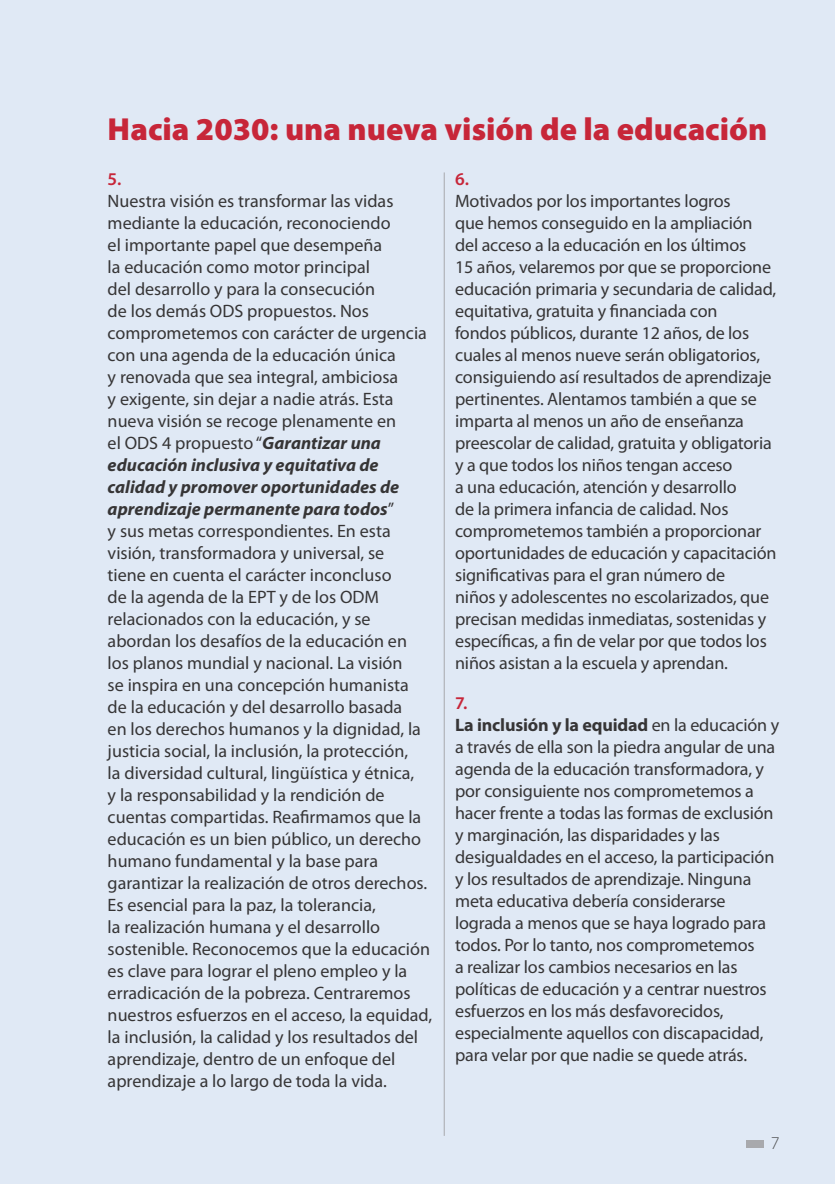
<style>
.page{position:relative;width:835px;height:1184px;background:#e0e9f5}
.page>*{position:absolute;margin:0;border:0;box-sizing:border-box;transform-origin:0 0}
.t1{font:900 32.02px "Myriad Pro";color:#c72639}
.t2{font:18.03px/22.1px "Myriad Pro";letter-spacing:-.01em;color:#363536}
.t3{font:600 18.03px "Myriad Pro";color:#c72639}
.t4{font:300 18.03px "Myriad Pro";color:#4b4c4d}
.s1{font-weight:700;font-style:italic}
.s2{font-weight:600;color:#c72639}
.s3{font-weight:700}
</style>
<div class="page">
<div style="left:746px;top:1140px;width:17px;height:7px;background:#a8a9ad"></div>
<hr style="left:444px;top:172px;width:1px;height:963px;background:#a8a9ad">
<h1 class="t1" style="left:108px;top:108px;width:661px">Hacia 2030: una nueva visión de la educación</h1>
<p class="t3" style="left:108px;top:168px;width:15px">5.</p>
<p class="t2" style="left:108px;top:190px;width:326px">Nuestra visión es transformar las vidas mediante la educación, reconociendo<br>el importante papel que desempeña<br>la educación como motor principal<br>del desarrollo y para la consecución<br>de los demás ODS propuestos. Nos comprometemos con carácter de urgencia con una agenda de la educación única<br>y renovada que sea integral, ambiciosa<br>y exigente, sin dejar a nadie atrás. Esta nueva visión se recoge plenamente en<br>el ODS 4 propuesto “<span class="s1">Garantizar una educación inclusiva y equitativa de calidad y promover oportunidades de aprendizaje permanente para todos</span>”<br>y sus metas correspondientes. En esta visión, transformadora y universal, se<br>tiene en cuenta el carácter inconcluso<br>de la agenda de la EPT y de los ODM relacionados con la educación, y se abordan los desafíos de la educación en los planos mundial y nacional. La visión<br>se inspira en una concepción humanista de la educación y del desarrollo basada<br>en los derechos humanos y la dignidad, la justicia social, la inclusión, la protección,<br>la diversidad cultural, lingüística y étnica,<br>y la responsabilidad y la rendición de cuentas compartidas. Reafirmamos que la educación es un bien público, un derecho humano fundamental y la base para garantizar la realización de otros derechos.<br>Es esencial para la paz, la tolerancia,<br>la realización humana y el desarrollo sostenible. Reconocemos que la educación es clave para lograr el pleno empleo y la erradicación de la pobreza. Centraremos nuestros esfuerzos en el acceso, la equidad, la inclusión, la calidad y los resultados del aprendizaje, dentro de un enfoque del aprendizaje a lo largo de toda la vida.</p>
<p class="t3" style="left:455px;top:168px;width:16px">6.</p>
<p class="t2" style="left:455px;top:190px;width:323px">Motivados por los importantes logros<br>que hemos conseguido en la ampliación del acceso a la educación en los últimos<br>15 años, velaremos por que se proporcione educación primaria y secundaria de calidad, equitativa, gratuita y financiada con<br>fondos públicos, durante 12 años, de los cuales al menos nueve serán obligatorios, consiguiendo así resultados de aprendizaje pertinentes. Alentamos también a que se imparta al menos un año de enseñanza preescolar de calidad, gratuita y obligatoria y a que todos los niños tengan acceso<br>a una educación, atención y desarrollo<br>de la primera infancia de calidad. Nos comprometemos también a proporcionar oportunidades de educación y capacitación significativas para el gran número de<br>niños y adolescentes no escolarizados, que precisan medidas inmediatas, sostenidas y específicas, a fin de velar por que todos los niños asistan a la escuela y aprendan.</p>
<p class="t2" style="left:455px;top:691px;width:325px"><span class="s2">7.<br></span><span class="s3">La inclusión y la equidad</span> en la educación y a través de ella son la piedra angular de una agenda de la educación transformadora, y por consiguiente nos comprometemos a hacer frente a todas las formas de exclusión y marginación, las disparidades y las desigualdades en el acceso, la participación y los resultados de aprendizaje. Ninguna meta educativa debería considerarse lograda a menos que se haya logrado para todos. Por lo tanto, nos comprometemos<br>a realizar los cambios necesarios en las políticas de educación y a centrar nuestros esfuerzos en los más desfavorecidos, especialmente aquellos con discapacidad, para velar por que nadie se quede atrás.</p>
<p class="t4" style="left:771px;top:1132px;width:10px">7</p>
</div>
